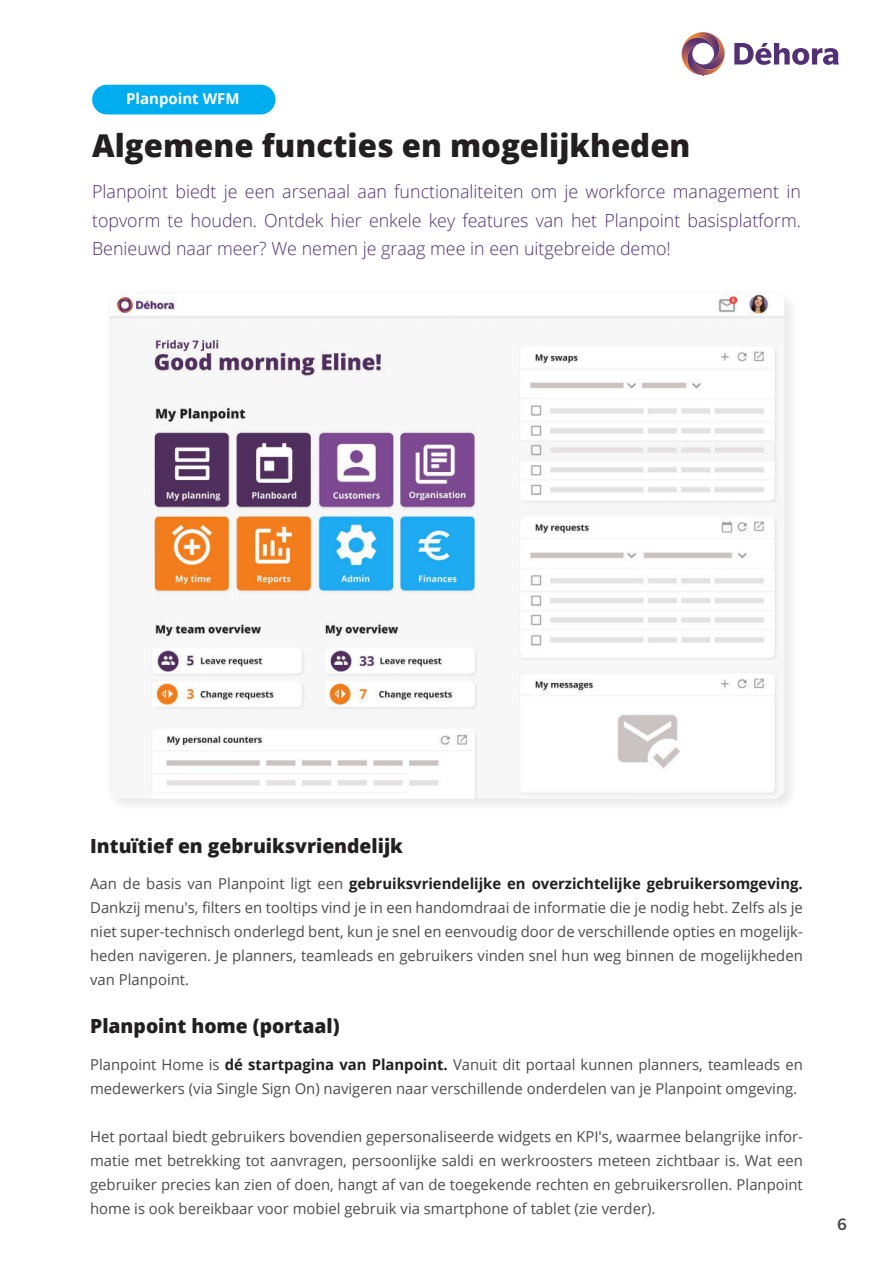
<style>
.page{position:relative;width:893px;height:1263px;background:#fff}
.page>*{position:absolute;margin:0;border:0;box-sizing:border-box;transform-origin:0 0}
.t1{font:800 31.5px "Open Sans";color:#231f20}
.t2{font:800 19.5px "Open Sans";color:#231f20}
.t3{font:300 18px/28.5px "Open Sans";color:#502f6d;text-align:justify}
.t4{font:500 18px "Slate Pro";color:#4c4b4c}
.t5{font:15px/24px "Open Sans";color:#4c4b4c;text-align:justify}
.t6{font:700 15px "Open Sans";color:#fff}
.s1{font-weight:700;color:#231f20}
</style>
<div class="page">
<svg style="left:734px;top:43px;width:105px;height:22px"></svg>
<img style="left:703px;top:32px;width:19px;height:11px">
<img style="left:682px;top:32px;width:21px;height:36px">
<svg style="left:682px;top:40px;width:7px;height:14px"></svg>
<img style="left:687px;top:43px;width:38px;height:32px">
<div style="left:92px;top:85px;width:183px;height:29px;background:#00aeef;border-radius:15px"></div>
<div style="left:106px;top:290px;width:693px;height:523px;background:#231f20;opacity:.1"></div>
<img style="left:109px;top:294px;width:675px;height:505px">
<p class="t6" style="left:126px;top:93px;width:115px">Planpoint WFM</p>
<h1 class="t1" style="left:92px;top:132px;width:600px">Algemene functies en mogelijkheden</h1>
<p class="t3" style="left:92px;top:179px;width:710px">Planpoint biedt je een arsenaal aan functionaliteiten om je workforce management in topvorm te houden. Ontdek hier enkele key features van het Planpoint basisplatform.<br>Benieuwd naar meer? We nemen je graag mee in een uitgebreide demo!</p>
<h2 class="t2" style="left:90px;top:837px;width:314px">Intuïtief en gebruiksvriendelijk</h2>
<p class="t5" style="left:90px;top:873px;width:714px">Aan de basis van Planpoint ligt een <span class="s1">gebruiksvriendelijke en overzichtelijke gebruikersomgeving.<br></span>Dankzij menu's, filters en tooltips vind je in een handomdraai de informatie die je nodig hebt. Zelfs als je niet super-technisch onderlegd bent, kun je snel en eenvoudig door de verschillende opties en mogelijk&shy;heden navigeren. Je planners, teamleads en gebruikers vinden snel hun weg binnen de mogelijkheden van Planpoint.</p>
<h2 class="t2" style="left:90px;top:1018px;width:251px">Planpoint home (portaal)</h2>
<p class="t5" style="left:90px;top:1054px;width:714px">Planpoint Home is <span class="s1">dé startpagina van Planpoint.</span> Vanuit dit portaal kunnen planners, teamleads en medewerkers (via Single Sign On) navigeren naar verschillende onderdelen van je Planpoint omgeving.</p>
<p class="t5" style="left:90px;top:1126px;width:714px">Het portaal biedt gebruikers bovendien gepersonaliseerde widgets en KPI's, waarmee belangrijke infor&shy;matie met betrekking tot aanvragen, persoonlijke saldi en werkroosters meteen zichtbaar is. Wat een gebruiker precies kan zien of doen, hangt af van de toegekende rechten en gebruikersrollen. Planpoint home is ook bereikbaar voor mobiel gebruik via smartphone of tablet (zie verder).</p>
<p class="t4" style="left:837px;top:1213px;width:11px">6</p>
</div>
